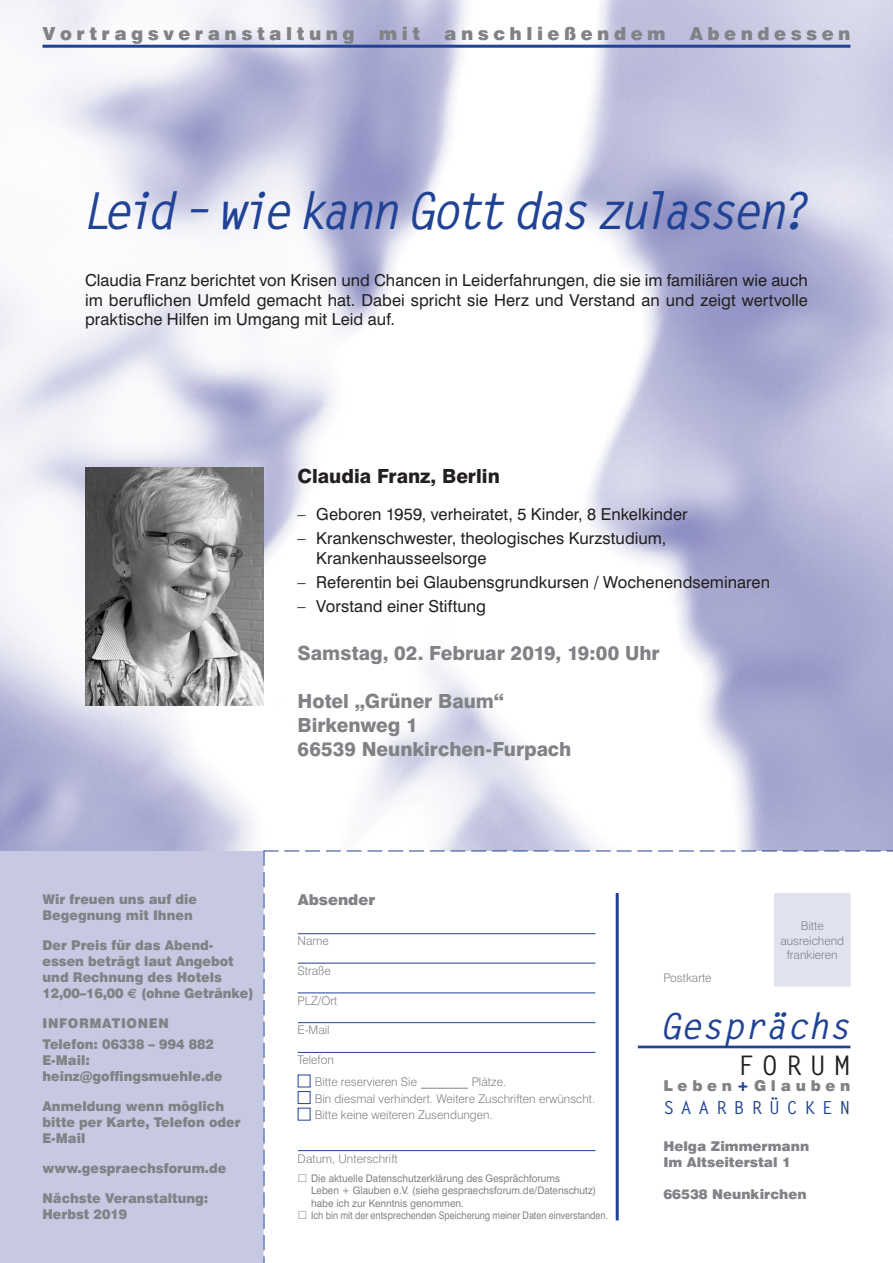
<style>
.page{position:relative;width:893px;height:1263px;background:#fff}
.page>*{position:absolute;margin:0;border:0;box-sizing:border-box;transform-origin:0 0}
.t1{font:italic 700 51px "Letter Gothic Std";letter-spacing:-.115em;color:#214395;scale:.95 1}
.t2{font:italic 700 36px "Letter Gothic Std";letter-spacing:-.01em;color:#214395}
.t3{font:700 27px "Letter Gothic Std";letter-spacing:.29em;color:#231f20}
.t4{font:800 19.5px "Swiss 721 BT";color:#808285}
.t5{font:800 19.5px "Swiss 721 BT";color:#231f20}
.t6{font:900 18px "Swiss 721 BT";letter-spacing:.25em;color:#808285}
.t7{font:700 18px "Letter Gothic Std";letter-spacing:.38em;color:#214395}
.t8{font:16.5px/19.5px "Swiss 721 BT";letter-spacing:.005em;color:#231f20;text-align:justify}
.t9{font:900 15px "Swiss 721 BT";letter-spacing:.315em;color:#808285}
.t10{font:900 15px "Swiss 721 BT";color:#808285}
.t11{font:900 13.5px/16.2px "Swiss 721 BT";color:#808285;scale:.95 1}
.t12{font:900 13.5px "Swiss 721 BT";color:#808285}
.t13{font:900 13.5px "Swiss 721 BT";letter-spacing:.05em;color:#808285;scale:.95 1}
.t14{font:300 12px "Swiss 721 BT";color:#808285}
.t15{font:10.5px "Swiss 721 BT";color:#808285;scale:.95 1}
.t16{font:10.5px "Swiss 721 BT";color:#808285;scale:.86 1}
.s1{color:#214395}
</style>
<div class="page">
<div style="left:0;top:850px;width:264px;height:413px;background:#c7c8e2"></div>
<img style="left:0;top:0;width:893px;height:850px">
<hr style="left:43px;top:45px;width:807px;height:3px;background:#214395">
<img style="left:85px;top:468px;width:179px;height:238px">
<svg style="left:128px;top:989px;width:9px;height:9px"></svg>
<svg style="left:264px;top:851px;width:629px;height:412px"></svg>
<p class="t6" style="left:43px;top:23px;width:314px">Vortragsveranstaltung</p>
<p class="t6" style="left:379px;top:23px;width:43px">mit</p>
<p class="t6" style="left:444px;top:23px;width:223px">anschließendem</p>
<p class="t6" style="left:690px;top:23px;width:162px">Abendessen</p>
<p class="t1" style="left:81px;top:180px;width:767px">Leid – wie kann Gott das zulassen?</p>
<p class="t8" style="left:85px;top:270px;width:724px">Claudia Franz berichtet von Krisen und Chancen in Leiderfahrungen, die sie im familiären wie auch im beruflichen Umfeld gemacht hat. Dabei spricht sie Herz und Verstand an und zeigt wertvolle praktische Hilfen im Umgang mit Leid auf.</p>
<p class="t5" style="left:298px;top:464px;width:204px">Claudia Franz, Berlin</p>
<p class="t8" style="left:298px;top:504px;width:392px">– Geboren 1959, verheiratet, 5 Kinder, 8 Enkelkinder</p>
<p class="t8" style="left:298px;top:528px;width:370px">– Krankenschwester, theologisches Kurzstudium,</p>
<p class="t8" style="left:316px;top:548px;width:172px">Krankenhausseelsorge</p>
<p class="t8" style="left:298px;top:572px;width:474px">– Referentin bei Glaubensgrundkursen / Wochenendseminaren</p>
<p class="t8" style="left:298px;top:596px;width:190px">– Vorstand einer Stiftung</p>
<p class="t4" style="left:298px;top:641px;width:364px">Samstag, 02. Februar 2019, 19:00 Uhr</p>
<p class="t4" style="left:298px;top:689px;width:208px">Hotel „Grüner Baum“</p>
<p class="t4" style="left:298px;top:713px;width:122px">Birkenweg 1</p>
<p class="t4" style="left:298px;top:737px;width:275px">66539 Neunkirchen-Furpach</p>
<p class="t11" style="left:43px;top:891px;width:164px">Wir freuen uns auf die</p>
<p class="t11" style="left:43px;top:907px;width:160px">Begegnung mit Ihnen</p>
<p class="t11" style="left:43px;top:937px;width:181px">Der Preis für das Abend-</p>
<p class="t11" style="left:43px;top:953px;width:203px">essen beträgt laut Angebot</p>
<p class="t11" style="left:43px;top:969px;width:190px">und Rechnung des Hotels</p>
<p class="t11" style="left:43px;top:985px;width:87px">12,00–16,00</p>
<p class="t11" style="left:141px;top:985px;width:120px">(ohne Getränke)</p>
<p class="t13" style="left:43px;top:1015px;width:134px">INFORMATIONEN</p>
<p class="t11" style="left:43px;top:1036px;width:182px">Telefon: 06338 – 994 882</p>
<p class="t11" style="left:43px;top:1052px;width:51px">E-Mail:</p>
<p class="t11" style="left:43px;top:1068px;width:191px">heinz@goffingsmuehle.de</p>
<p class="t11" style="left:43px;top:1098px;width:193px">Anmeldung wenn möglich</p>
<p class="t11" style="left:43px;top:1114px;width:210px">bitte per Karte, Telefon oder<br>E-Mail</p>
<p class="t11" style="left:43px;top:1160px;width:195px">www.gespraechsforum.de</p>
<p class="t11" style="left:43px;top:1190px;width:176px">Nächste Veranstaltung:</p>
<p class="t11" style="left:43px;top:1206px;width:91px">Herbst 2019</p>
<p class="t10" style="left:298px;top:890px;width:79px">Absender</p>
<p class="t14" style="left:298px;top:933px;width:33px">Name</p>
<p class="t14" style="left:298px;top:963px;width:35px">Straße</p>
<p class="t14" style="left:298px;top:993px;width:41px">PLZ/Ort</p>
<p class="t14" style="left:298px;top:1023px;width:34px">E-Mail</p>
<p class="t14" style="left:298px;top:1052px;width:38px">Telefon</p>
<p class="t14" style="left:315px;top:1075px;width:104px">Bitte reservieren Sie</p>
<p class="t14" style="left:472px;top:1075px;width:36px">Plätze.</p>
<p class="t14" style="left:315px;top:1091px;width:282px">Bin diesmal verhindert. Weitere Zuschriften erwünscht.</p>
<p class="t14" style="left:315px;top:1108px;width:180px">Bitte keine weiteren Zusendungen.</p>
<p class="t14" style="left:298px;top:1151px;width:102px">Datum, Unterschrift</p>
<p class="t15" style="left:311px;top:1172px;width:263px">Die aktuelle Datenschutzerklärung des Gesprächforums</p>
<p class="t15" style="left:311px;top:1184px;width:301px">Leben + Glauben e.V. (siehe gespraechsforum.de/Datenschutz)</p>
<p class="t15" style="left:311px;top:1196px;width:162px">habe ich zur Kenntnis genommen.</p>
<p class="t16" style="left:311px;top:1208px;width:347px">Ich bin mit der entsprechenden Speicherung meiner Daten einverstanden.</p>
<p class="t14" style="left:663px;top:970px;width:50px">Postkarte</p>
<p class="t14" style="left:801px;top:919px;width:25px">Bitte</p>
<p class="t14" style="left:780px;top:933px;width:65px">ausreichend</p>
<p class="t14" style="left:787px;top:948px;width:52px">frankieren</p>
<p class="t2" style="left:659px;top:1004px;width:193px">Gesprächs</p>
<p class="t3" style="left:738px;top:1048px;width:114px">FORUM</p>
<p class="t9" style="left:663px;top:1077px;width:189px">Leben<span class="s1">+</span>Glauben</p>
<p class="t7" style="left:663px;top:1096px;width:189px">SAARBRÜCKEN</p>
<p class="t12" style="left:663px;top:1138px;width:147px">Helga Zimmermann</p>
<p class="t12" style="left:663px;top:1154px;width:129px">Im Altseiterstal 1</p>
<p class="t12" style="left:663px;top:1186px;width:145px">66538 Neunkirchen</p>
</div>
